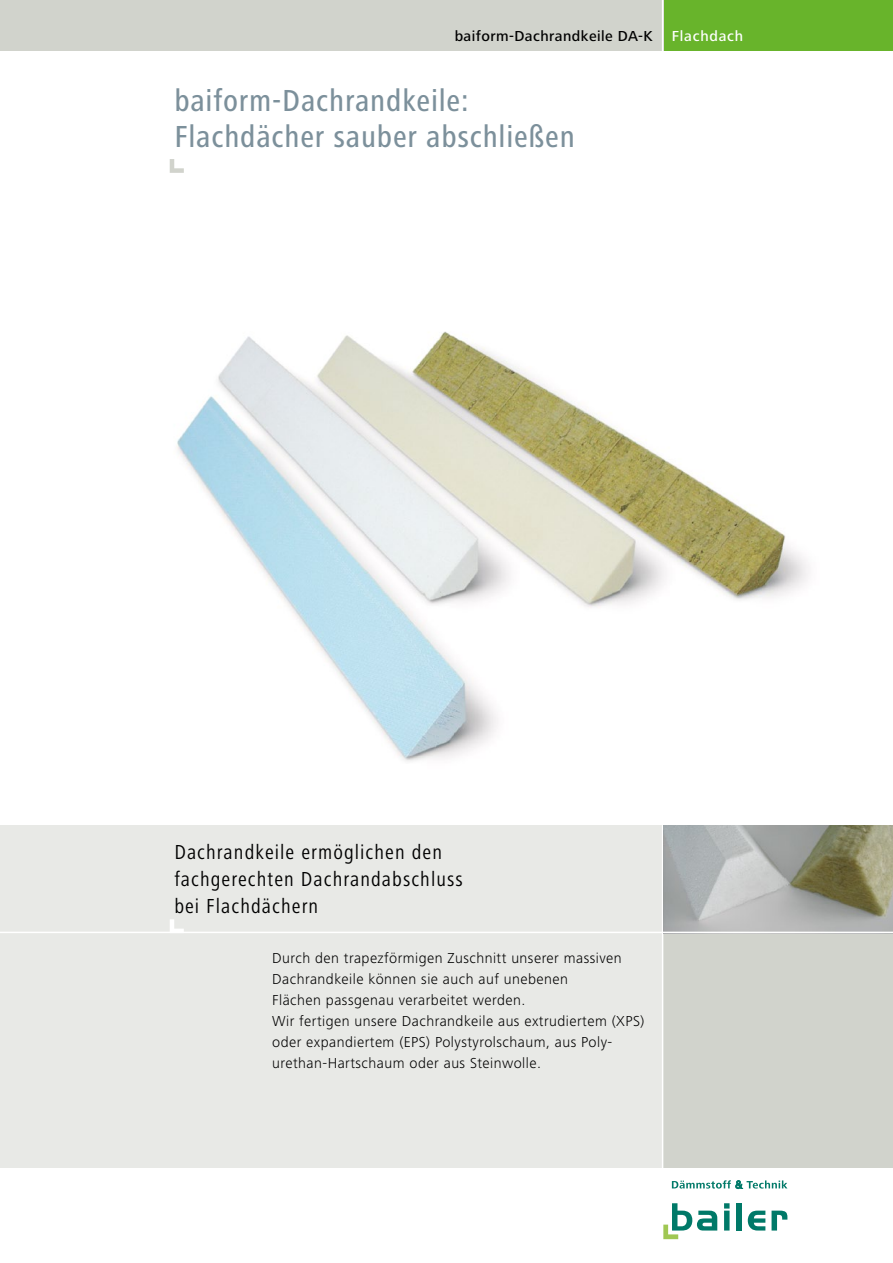
<style>
.page{position:relative;width:893px;height:1263px;background:#fff}
.page>*{position:absolute;margin:0;border:0;box-sizing:border-box;transform-origin:0 0}
.t1{font:500 condensed 31.5px/36px "Frutiger Next LT";letter-spacing:.025em;color:#7c909b}
.t2{font:condensed 21px/27px "Frutiger Next LT";letter-spacing:.05em;color:#000}
.t3{font:300 15px/21px "Frutiger Next LT";letter-spacing:.03em;color:#000}
.t4{font:500 15px "Frutiger Next LT";letter-spacing:.03em;color:#000}
.t5{font:500 15px "Frutiger Next LT";letter-spacing:.05em;color:#fff}
</style>
<div class="page">
<div style="left:0;top:825px;width:893px;height:342px;background:#e8e9e6"></div>
<div style="left:663px;top:0;width:230px;height:51px;background:#68b42b"></div>
<div style="left:0;top:0;width:663px;height:51px;background:#d1d3cc"></div>
<div style="left:663px;top:825px;width:230px;height:342px;background:#d1d3cc"></div>
<hr style="left:662px;top:0;width:1px;height:51px;background:#fff">
<hr style="left:662px;top:825px;width:1px;height:360px;background:#fff">
<svg style="left:663px;top:1203px;width:54px;height:36px"></svg>
<svg style="left:724px;top:1203px;width:5px;height:27px"></svg>
<div style="left:737px;top:1203px;width:5px;height:27px;background:#007968"></div>
<svg style="left:748px;top:1210px;width:17px;height:20px"></svg>
<svg style="left:771px;top:1210px;width:16px;height:20px"></svg>
<svg style="left:672px;top:1180px;width:115px;height:9px"></svg>
<svg style="left:170px;top:159px;width:14px;height:14px"></svg>
<svg style="left:170px;top:919px;width:14px;height:13px"></svg>
<img style="left:176px;top:331px;width:633px;height:430px">
<img style="left:663px;top:825px;width:230px;height:107px">
<hr style="left:0;top:932px;width:893px;height:1px;background:#fff">
<p class="t4" style="left:455px;top:28px;width:200px">baiform-Dachrandkeile DA-K</p>
<h1 class="t1" style="left:174px;top:83px;width:402px">baiform-Dachrandkeile:<br>Flachdächer sauber abschließen</h1>
<p class="t5" style="left:672px;top:28px;width:73px">Flachdach</p>
<h2 class="t2" style="left:174px;top:839px;width:290px">Dachrandkeile ermöglichen den fachgerechten Dachrandabschluss bei Flachdächern</h2>
<p class="t3" style="left:272px;top:947px;width:374px">Durch den trapezförmigen Zuschnitt unserer massiven Dachrandkeile können sie auch auf unebenen<br>Flächen passgenau verarbeitet werden.<br>Wir fertigen unsere Dachrandkeile aus extrudiertem (XPS) oder expandiertem (EPS) Polystyrolschaum, aus Poly&shy;urethan-Hartschaum oder aus Steinwolle.</p>
</div>
